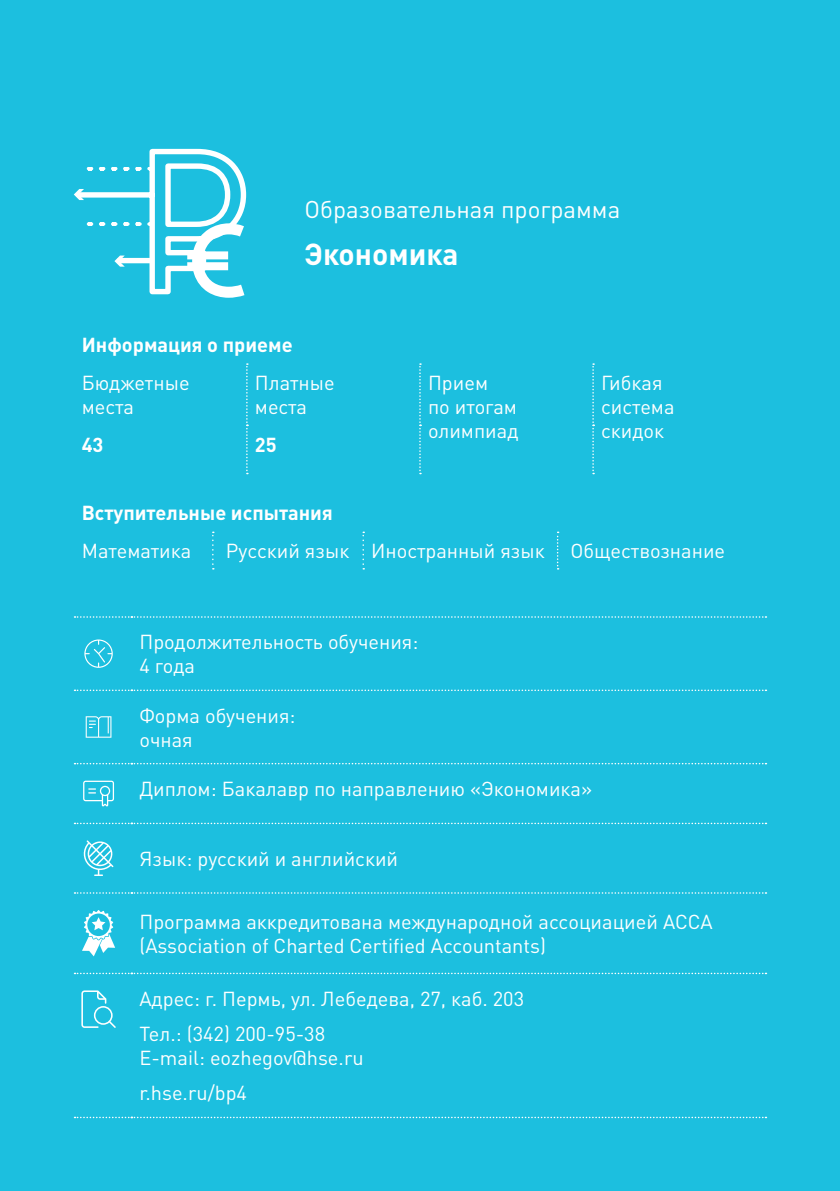
<style>
.page{position:relative;width:840px;height:1191px;background:#fff}
.page>*{position:absolute;margin:0;border:0;box-sizing:border-box;transform-origin:0 0}
.t1{font:700 30px "DIN Pro";color:#fff}
.t2{font:24px "DIN Pro";color:#fff}
.t3{font:20px/24px "DIN Pro";color:#fff}
.t4{font:700 20px "DIN Pro";color:#fff}
</style>
<div class="page">
<div style="left:0;top:0;width:839px;height:1191px;background:#1cbfdf"></div>
<svg style="left:246px;top:363px;width:2px;height:111px"></svg>
<svg style="left:419px;top:363px;width:2px;height:111px"></svg>
<svg style="left:592px;top:363px;width:1px;height:111px"></svg>
<svg style="left:557px;top:531px;width:1px;height:38px"></svg>
<svg style="left:212px;top:531px;width:2px;height:38px"></svg>
<svg style="left:362px;top:531px;width:2px;height:38px"></svg>
<svg style="left:74px;top:616px;width:692px;height:2px"></svg>
<svg style="left:74px;top:689px;width:692px;height:2px"></svg>
<svg style="left:74px;top:763px;width:692px;height:1px"></svg>
<svg style="left:74px;top:822px;width:692px;height:2px"></svg>
<svg style="left:74px;top:892px;width:692px;height:1px"></svg>
<svg style="left:74px;top:972px;width:692px;height:2px"></svg>
<svg style="left:74px;top:1116px;width:692px;height:2px"></svg>
<svg style="left:84px;top:639px;width:29px;height:29px"></svg>
<svg style="left:86px;top:716px;width:25px;height:21px"></svg>
<svg style="left:83px;top:780px;width:31px;height:26px"></svg>
<svg style="left:83px;top:840px;width:30px;height:36px"></svg>
<svg style="left:82px;top:910px;width:33px;height:46px"></svg>
<svg style="left:81px;top:990px;width:35px;height:38px"></svg>
<svg style="left:73px;top:148px;width:174px;height:150px"></svg>
<p class="t2" style="left:304px;top:193px;width:317px">Образовательная программа</p>
<p class="t1" style="left:304px;top:234px;width:155px">Экономика</p>
<p class="t4" style="left:82px;top:331px;width:212px">Информация о приеме</p>
<p class="t3" style="left:82px;top:370px;width:109px">Бюджетные места</p>
<p class="t3" style="left:255px;top:370px;width:81px">Платные места</p>
<p class="t3" style="left:428px;top:370px;width:92px">Прием<br>по итогам олимпиад</p>
<p class="t3" style="left:600px;top:370px;width:75px">Гибкая система скидок</p>
<p class="t4" style="left:82px;top:431px;width:23px">43</p>
<p class="t4" style="left:255px;top:431px;width:23px">25</p>
<p class="t4" style="left:82px;top:499px;width:252px">Вступительные испытания</p>
<p class="t3" style="left:82px;top:538px;width:111px">Математика</p>
<p class="t3" style="left:226px;top:538px;width:125px">Русский язык</p>
<p class="t3" style="left:371px;top:538px;width:175px">Иностранный язык</p>
<p class="t3" style="left:570px;top:538px;width:156px">Обществознание</p>
<p class="t3" style="left:139px;top:629px;width:280px">Продолжительность обучения:<br>4 года</p>
<p class="t3" style="left:139px;top:702px;width:158px">Форма обучения: очная</p>
<p class="t3" style="left:139px;top:776px;width:454px">Диплом: Бакалавр по направлению «Экономика»</p>
<p class="t3" style="left:139px;top:845px;width:260px">Язык: русский и английский</p>
<p class="t3" style="left:139px;top:908px;width:574px">Программа аккредитована международной ассоциацией ACCA (Association of Charted Certified Accountants)</p>
<p class="t3" style="left:139px;top:985px;width:386px">Адрес: г. Пермь, ул. Лебедева, 27, каб. 203</p>
<p class="t3" style="left:139px;top:1021px;width:226px">Тел.: (342) 200-95-38<br>Е-mail: eozhegov@hse.ru</p>
<p class="t3" style="left:139px;top:1080px;width:109px">r.hse.ru/bp4</p>
</div>
